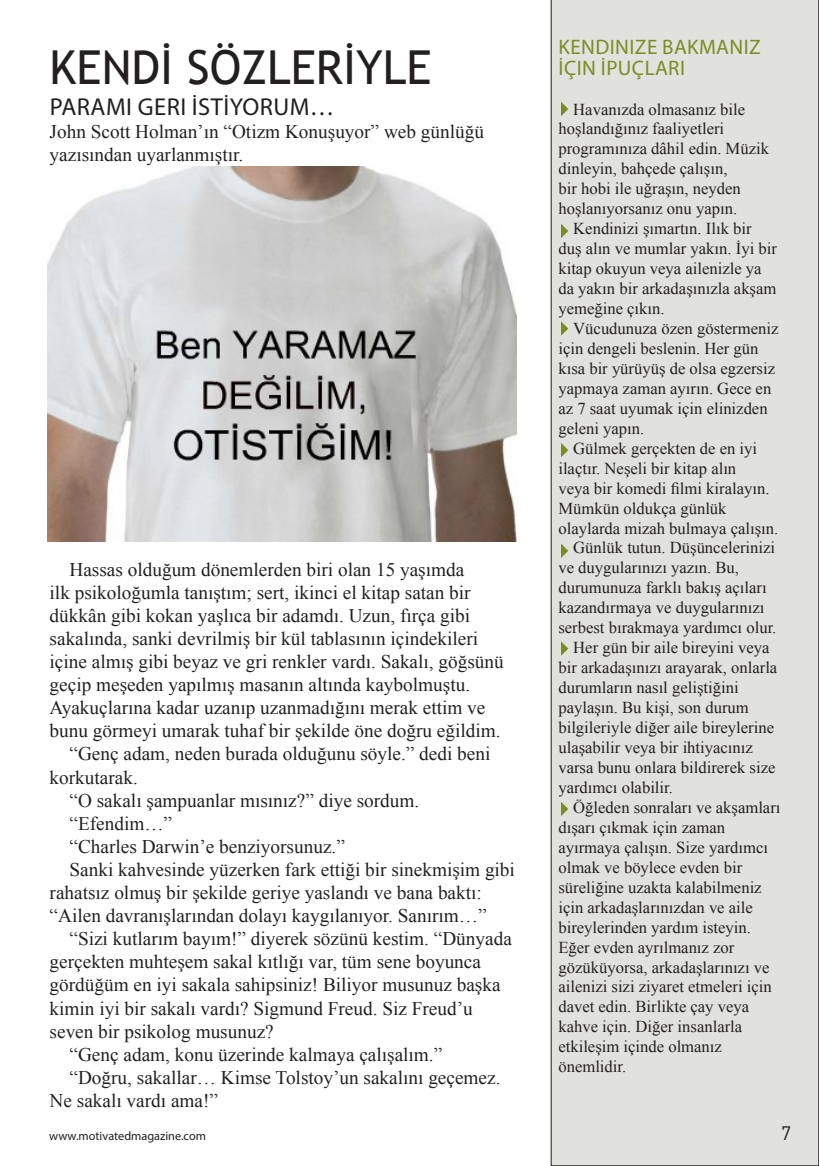
<style>
.page{position:relative;width:819px;height:1166px;background:#fff}
.page>*{position:absolute;margin:0;border:0;box-sizing:border-box;transform-origin:0 0}
.t1{font:46.73px "Trebuchet MS";color:#231f20}
.t2{font:24.5px "Myriad Pro";letter-spacing:.02em;color:#231f20}
.Qualities_to_Cultiva{font:21px/21px "Myriad Pro";letter-spacing:.02em;color:#7b8d22}
.t3{font:19.25px/23.1px "Times New Roman";color:#231f20}
.t4{font:19.25px "DIN Pro";color:#231f20}
.t5{font:16.62px/19.9px "Times New Roman";color:#231f20}
.t6{font:12.25px "Myriad Pro";color:#231f20}
</style>
<div class="page">
<div style="left:551px;top:0;width:268px;height:1166px;background:#e1e1de"></div>
<svg style="left:561px;top:102px;width:7px;height:14px"></svg>
<svg style="left:561px;top:321px;width:7px;height:15px"></svg>
<svg style="left:561px;top:443px;width:7px;height:14px"></svg>
<svg style="left:561px;top:543px;width:7px;height:15px"></svg>
<svg style="left:561px;top:641px;width:7px;height:15px"></svg>
<svg style="left:561px;top:802px;width:7px;height:14px"></svg>
<svg style="left:561px;top:224px;width:7px;height:14px"></svg>
<img style="left:48px;top:166px;width:469px;height:375px">
<p class="t1" style="left:50px;top:40px;width:383px">KENDİ SÖZLERİYLE</p>
<p class="t2" style="left:50px;top:92px;width:286px">PARAMI GERI İSTİYORUM…</p>
<p class="t3" style="left:50px;top:120px;width:436px">John Scott Holman’ın “Otizm Konuşuyor” web günlüğü yazısından uyarlanmıştır.</p>
<p class="t3" style="left:50px;top:557px;width:455px;text-indent:20px">Hassas olduğum dönemlerden biri olan 15 yaşımda<br>ilk psikoloğumla tanıştım; sert, ikinci el kitap satan bir dükkân gibi kokan yaşlıca bir adamdı. Uzun, fırça gibi sakalında, sanki devrilmiş bir kül tablasının içindekileri içine almış gibi beyaz ve gri renkler vardı. Sakalı, göğsünü geçip meşeden yapılmış masanın altında kaybolmuştu.<br>Ayakuçlarına kadar uzanıp uzanmadığını merak ettim ve bunu görmeyi umarak tuhaf bir şekilde öne doğru eğildim.</p>
<p class="t3" style="left:50px;top:742px;width:442px;text-indent:20px">“Genç adam, neden burada olduğunu söyle.” dedi beni korkutarak.</p>
<p class="t3" style="left:69px;top:788px;width:351px">“O sakalı şampuanlar mısınız?” diye sordum.</p>
<p class="t3" style="left:69px;top:811px;width:104px">“Efendim…”</p>
<p class="t3" style="left:69px;top:834px;width:277px">“Charles Darwin’e benziyorsunuz.”</p>
<p class="t3" style="left:50px;top:857px;width:467px;text-indent:20px">Sanki kahvesinde yüzerken fark ettiği bir sinekmişim gibi rahatsız olmuş bir şekilde geriye yaslandı ve bana baktı: “Ailen davranışlarından dolayı kaygılanıyor. Sanırım…”</p>
<p class="t3" style="left:50px;top:927px;width:464px;text-indent:20px">“Sizi kutlarım bayım!” diyerek sözünü kestim. “Dünyada gerçekten muhteşem sakal kıtlığı var, tüm sene boyunca gördüğüm en iyi sakala sahipsiniz! Biliyor musunuz başka kimin iyi bir sakalı vardı? Sigmund Freud. Siz Freud’u seven bir psikolog musunuz?</p>
<p class="t3" style="left:69px;top:1042px;width:374px">“Genç adam, konu üzerinde kalmaya çalışalım.”</p>
<p class="t3" style="left:50px;top:1065px;width:452px;text-indent:20px">“Doğru, sakallar… Kimse Tolstoy’un sakalını geçemez.<br>Ne sakalı vardı ama!”</p>
<p class="Qualities_to_Cultiva" style="left:558px;top:36px;width:204px">KENDINIZE BAKMANIZ<br>İÇIN İPUÇLARI</p>
<p class="t5" style="left:558px;top:99px;width:212px;text-indent:15px">Havanızda olmasanız bile hoşlandığınız faaliyetleri programınıza dâhil edin. Müzik dinleyin, bahçede çalışın,<br>bir hobi ile uğraşın, neyden hoşlanıyorsanız onu yapın.</p>
<p class="t5" style="left:558px;top:218px;width:220px;text-indent:15px">Kendinizi şımartın. Ilık bir duş alın ve mumlar yakın. İyi bir kitap okuyun veya ailenizle ya da yakın bir arkadaşınızla akşam yemeğine çıkın.</p>
<p class="t5" style="left:558px;top:318px;width:221px;text-indent:15px">Vücudunuza özen göstermeniz için dengeli beslenin. Her gün kısa bir yürüyüş de olsa egzersiz yapmaya zaman ayırın. Gece en az 7 saat uyumak için elinizden geleni yapın.</p>
<p class="t5" style="left:558px;top:438px;width:221px;text-indent:15px">Gülmek gerçekten de en iyi ilaçtır. Neşeli bir kitap alın<br>veya bir komedi filmi kiralayın.<br>Mümkün oldukça günlük olaylarda mizah bulmaya çalışın.</p>
<p class="t5" style="left:558px;top:538px;width:219px;text-indent:15px">Günlük tutun. Düşüncelerinizi ve duygularınızı yazın. Bu, durumunuza farklı bakış açıları kazandırmaya ve duygularınızı serbest bırakmaya yardımcı olur.</p>
<p class="t5" style="left:558px;top:637px;width:220px;text-indent:15px">Her gün bir aile bireyini veya bir arkadaşınızı arayarak, onlarla durumların nasıl geliştiğini paylaşın. Bu kişi, son durum bilgileriyle diğer aile bireylerine ulaşabilir veya bir ihtiyacınız varsa bunu onlara bildirerek size yardımcı olabilir.</p>
<p class="t5" style="left:558px;top:797px;width:224px;text-indent:15px">Öğleden sonraları ve akşamları dışarı çıkmak için zaman ayırmaya çalışın. Size yardımcı olmak ve böylece evden bir süreliğine uzakta kalabilmeniz için arkadaşlarınızdan ve aile bireylerinden yardım isteyin.<br>Eğer evden ayrılmanız zor gözüküyorsa, arkadaşlarınızı ve ailenizi sizi ziyaret etmeleri için davet edin. Birlikte çay veya kahve için. Diğer insanlarla etkileşim içinde olmanız önemlidir.</p>
<p class="t6" style="left:49px;top:1128px;width:158px">www.motivatedmagazine.com</p>
<p class="t4" style="left:781px;top:1120px;width:12px">7</p>
</div>
